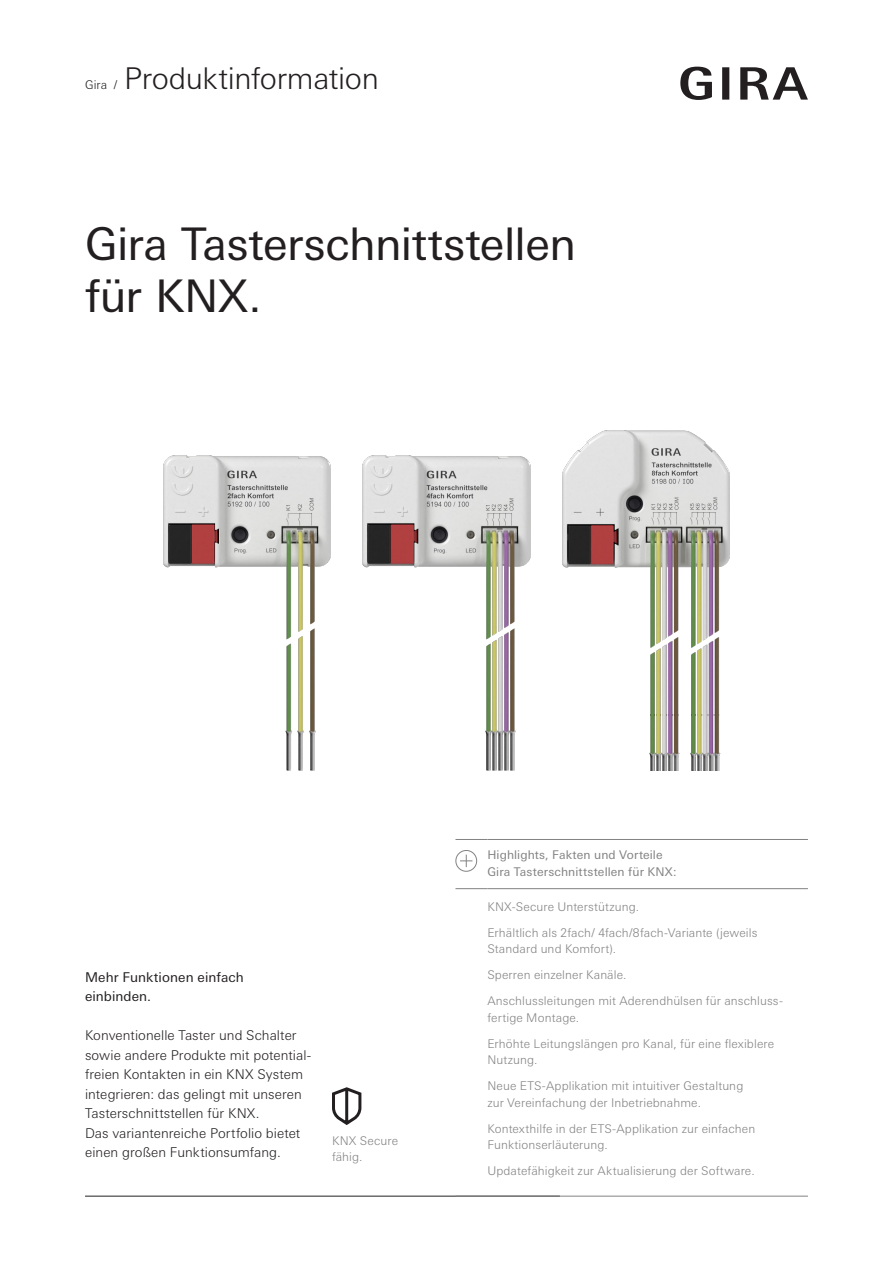
<style>
.page{position:relative;width:893px;height:1263px;background:#fff}
.page>*{position:absolute;margin:0;border:0;box-sizing:border-box;transform-origin:0 0}
.Headline{font:45px/52.5px "Univers Next W1 G";letter-spacing:-.01em;color:#231f20}
.Subheadline{font:300 30px "Univers Next W1 G";letter-spacing:-.01em;color:#231f20}
.Fließtext_-_einspaltig{font:300 13.5px/19.5px "Univers Next W1 G";letter-spacing:.005em;color:#231f20}
.Fließtext_-_einspaltig-2{font:13.5px/19.5px "Univers Next W1 G";letter-spacing:.005em;color:#231f20}
.Hightlights_Maginaltext{font:300 12px/16.5px "Univers Next W1 G";letter-spacing:.01em;color:#838283}
.Hightlights_Maginaltext-2{font:12px/16.5px "Univers Next W1 G";letter-spacing:.01em;color:#838283}
.Maginalspalte_Light_Grey_Contrast{font:300 12px/16.5px "Univers Next W1 G";letter-spacing:.01em;color:#838283}
.Subheadline-2{font:300 12px "Univers Next W1 G";color:#231f20}
</style>
<div class="page">
<img style="left:562px;top:431px;width:168px;height:340px">
<img style="left:363px;top:456px;width:167px;height:315px">
<img style="left:163px;top:456px;width:167px;height:315px">
<svg style="left:332px;top:1087px;width:30px;height:38px"></svg>
<svg style="left:680px;top:67px;width:128px;height:33px"></svg>
<hr style="left:85px;top:1196px;width:475px;height:1px;background:#231f20">
<hr style="left:455px;top:839px;width:32px;height:1px;background:#838283">
<hr style="left:487px;top:839px;width:321px;height:1px;background:#838283">
<hr style="left:455px;top:888px;width:32px;height:1px;background:#838283">
<hr style="left:487px;top:888px;width:321px;height:1px;background:#838283">
<hr style="left:455px;top:1196px;width:32px;height:1px;background:#838283">
<hr style="left:487px;top:1196px;width:321px;height:1px;background:#838283">
<div style="left:455px;top:850px;width:22px;height:22px;border:1px solid #838283;border-radius:50%"></div>
<svg style="left:460px;top:855px;width:12px;height:12px"></svg>
<p class="Subheadline-2" style="left:85px;top:78px;width:34px">Gira /</p>
<p class="Subheadline" style="left:124px;top:61px;width:256px">Produktinformation</p>
<p class="Headline" style="left:85px;top:218px;width:493px">Gira Tasterschnittstellen für KNX.</p>
<p class="Fließtext_-_einspaltig-2" style="left:85px;top:967px;width:160px">Mehr Funktionen einfach einbinden.</p>
<p class="Fließtext_-_einspaltig" style="left:85px;top:1026px;width:228px">Konventionelle Taster und Schalter sowie andere Produkte mit potential&shy;freien Kontakten in ein KNX System integrieren: das gelingt mit unseren Tasterschnittstellen für KNX.<br>Das variantenreiche Portfolio bietet einen großen Funktionsumfang.</p>
<p class="Maginalspalte_Light_Grey_Contrast" style="left:332px;top:1132px;width:68px">KNX Secure fähig.</p>
<p class="Hightlights_Maginaltext-2" style="left:487px;top:847px;width:191px">Highlights, Fakten und Vorteile<br>Gira Tasterschnittstellen für KNX:</p>
<p class="Hightlights_Maginaltext" style="left:487px;top:898px;width:153px">KNX-Secure Unterstützung.</p>
<p class="Hightlights_Maginaltext" style="left:487px;top:924px;width:272px">Erhältlich als 2fach/ 4fach/8fach-Variante (jeweils<br>Standard und Komfort).</p>
<p class="Hightlights_Maginaltext" style="left:487px;top:967px;width:141px">Sperren einzelner Kanäle.</p>
<p class="Hightlights_Maginaltext" style="left:487px;top:993px;width:297px">Anschlussleitungen mit Aderendhülsen für anschluss&shy;fertige Montage.</p>
<p class="Hightlights_Maginaltext" style="left:487px;top:1035px;width:288px">Erhöhte Leitungslängen pro Kanal, für eine flexiblere<br>Nutzung.</p>
<p class="Hightlights_Maginaltext" style="left:487px;top:1078px;width:257px">Neue ETS-Applikation mit intuitiver Gestaltung zur Vereinfachung der Inbetriebnahme.</p>
<p class="Hightlights_Maginaltext" style="left:487px;top:1120px;width:269px">Kontexthilfe in der ETS-Applikation zur einfachen<br>Funktionserläuterung.</p>
<p class="Hightlights_Maginaltext" style="left:487px;top:1163px;width:269px">Updatefähigkeit zur Aktualisierung der Software.</p>
</div>
